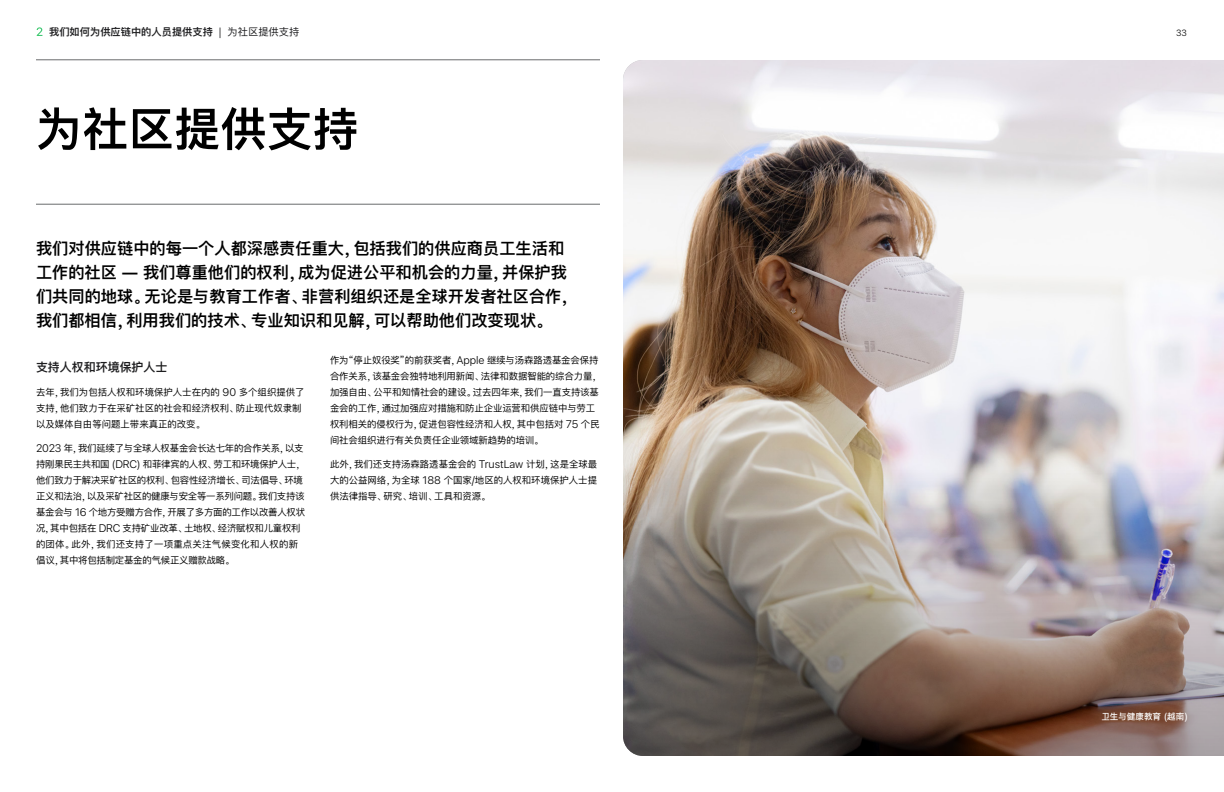
<style>
.page{position:relative;width:1224px;height:792px;background:#fff}
.page>*{position:absolute;margin:0;border:0;box-sizing:border-box;transform-origin:0 0}
.Title___H2_-_Page_Subhead{font:600 54px "SF Hello SC";color:#000}
.Intro___Medium{font:600 19px/24px "SF Hello SC";color:#000}
.Body___Subtitles{font:600 14px "SF Hello SC";color:#1d1d1f}
.Header___Section_Bold{font:600 12px "SF Hello SC";color:#1d1d1f}
.Body{font:11px/16px "SF Hello SC";letter-spacing:-.01em;color:#000}
.Caption_White___Right_Aligned{font:500 10px "SF Hello SC";color:#fff}
.t1{font:9px "SF Hello SC";color:#000}
.s1{color:#fff}
.s2{font-weight:400}
</style>
<div class="page">
<hr style="left:36px;top:60px;width:564px;height:1px;background:#696b6d">
<img style="left:623px;top:60px;width:601px;height:407px">
<img style="left:623px;top:467px;width:601px;height:289px">
<hr style="left:36px;top:204px;width:564px;height:1px;background:#696b6d">
<p class="Header___Section_Bold" style="left:36px;top:25px;width:265px"><span class="s1">2</span> 我们如何为供应链中的人员提供支持 <span class="s2">| 为社区提供支持</span></p>
<p class="t1" style="left:1176px;top:28px;width:12px">33</p>
<p class="Title___H2_-_Page_Subhead" style="left:36px;top:98px;width:324px">为社区提供支持</p>
<p class="Intro___Medium" style="left:36px;top:237px;width:536px">我们对供应链中的每一个人都深感责任重大，包括我们的供应商员工生活和工作的社区 — 我们尊重他们的权利，成为促进公平和机会的力量，并保护我们共同的地球。无论是与教育工作者、非营利组织还是全球开发者社区合作，我们都相信，利用我们的技术、专业知识和见解，可以帮助他们改变现状。</p>
<p class="Body___Subtitles" style="left:36px;top:359px;width:133px">支持人权和环境保护人士</p>
<p class="Body" style="left:36px;top:384px;width:270px">去年，我们为包括人权和环境保护人士在内的 90 多个组织提供了支持，他们致力于在采矿社区的社会和经济权利、防止现代奴隶制以及媒体自由等问题上带来真正的改变。</p>
<p class="Body" style="left:36px;top:440px;width:271px">2023 年，我们延续了与全球人权基金会长达七年的合作关系，以支持刚果民主共和国 (DRC) 和菲律宾的人权、劳工和环境保护人士，他们致力于解决采矿社区的权利、包容性经济增长、司法倡导、环境正义和法治，以及采矿社区的健康与安全等一系列问题。我们支持该基金会与 16 个地方受赠方合作，开展了多方面的工作以改善人权状况，其中包括在 DRC 支持矿业改革、土地权、经济赋权和儿童权利的团体。此外，我们还支持了一项重点关注气候变化和人权的新倡议，其中将包括制定基金的气候正义赠款战略。</p>
<p class="Body" style="left:330px;top:352px;width:271px">作为“停止奴役奖”的前获奖者，Apple 继续与汤森路透基金会保持合作关系，该基金会独特地利用新闻、法律和数据智能的综合力量，加强自由、公平和知情社会的建设。过去四年来，我们一直支持该基金会的工作，通过加强应对措施和防止企业运营和供应链中与劳工权利相关的侵权行为，促进包容性经济和人权，其中包括对 75 个民间社会组织进行有关负责任企业领域新趋势的培训。</p>
<p class="Body" style="left:330px;top:456px;width:269px;text-align:justify">此外，我们还支持汤森路透基金会的 TrustLaw 计划，这是全球最大的公益网络，为全球 188 个国家/地区的人权和环境保护人士提供法律指导、研究、培训、工具和资源。</p>
<p class="Caption_White___Right_Aligned" style="left:1101px;top:711px;width:88px">卫生与健康教育 (越南)</p>
</div>
